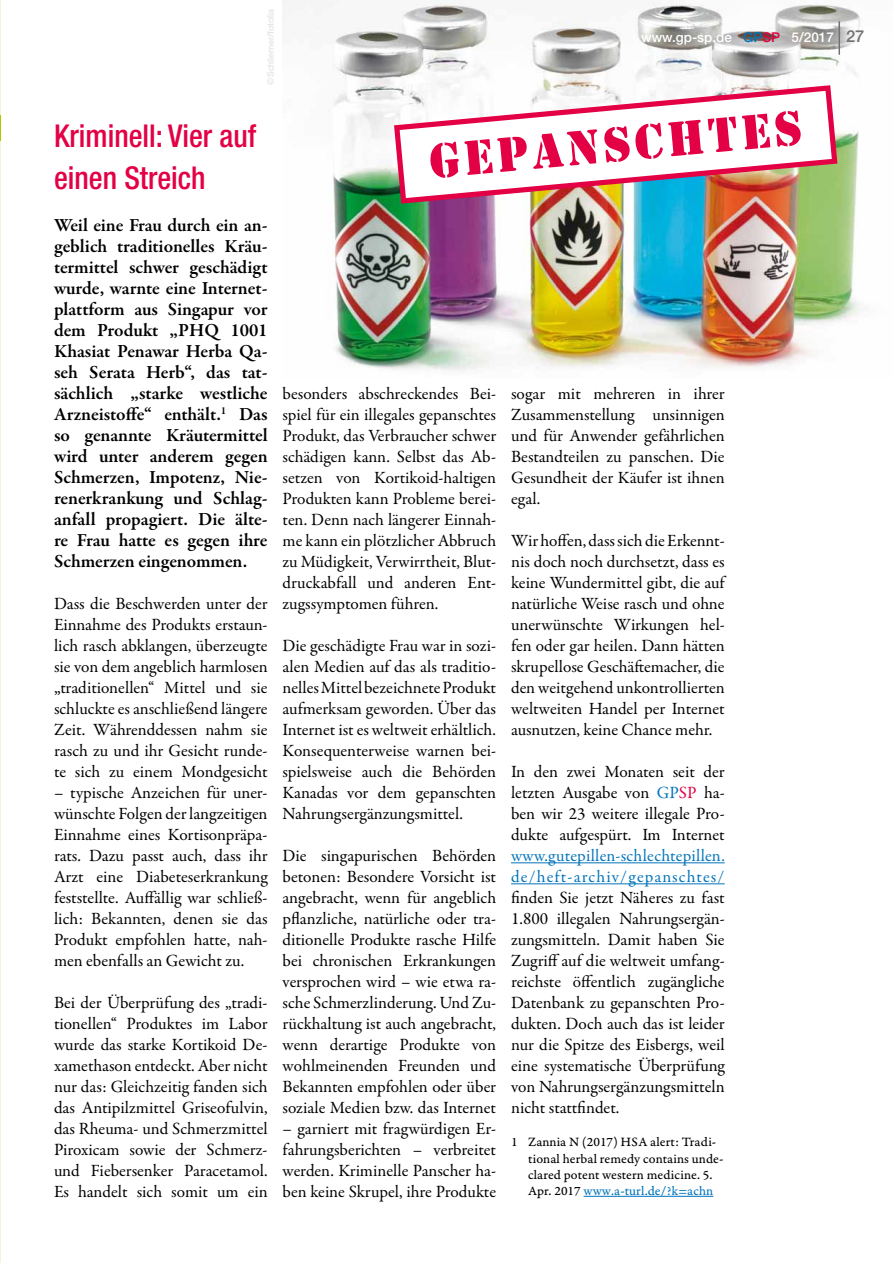
<style>
.page{position:relative;width:893px;height:1263px;background:#fff}
.page>*{position:absolute;margin:0;border:0;box-sizing:border-box;transform-origin:0 0}
.t1{font:50.7px "Stencil";color:#e30045}
.t2{font:500 condensed 31.5px/42px "Helvetica Neue LT Std";color:#e30045;scale:.95 1}
.t3{font:600 18.75px/21px "Garamond Premr Pro";letter-spacing:-.005em;color:#000;text-align:justify}
.t4{font:17.25px/21px "Garamond Premr Pro";color:#000;text-align:justify}
.t5{font:17.25px/21px "Garamond Premr Pro";letter-spacing:.02em;color:#0074bb}
.t6{font:13.5px/16.2px "Garamond Premr Pro Capt";letter-spacing:.005em;color:#000}
.t7{font:500 13.5px "Helvetica Neue LT";color:#fff}
.t8{font:500 9px "Helvetica Neue LT";letter-spacing:-.02em;color:#e3e4e4}
.s1{color:#0074bb}
.s2{color:#e30045}
.s3{font-size:16.5px;color:#707172}
</style>
<div class="page">
<img style="left:283px;top:0;width:577px;height:371px">
<hr style="left:0;top:0;width:1px;height:1263px;background:#f1f5da">
<svg style="left:0;top:115px;width:1px;height:25px"></svg>
<svg style="left:391px;top:82px;width:449px;height:124px"></svg>
<hr style="left:838px;top:21px;width:2px;height:34px;background:#707172">
<hr style="left:511px;top:862px;width:214px;height:1px;background:#0074bb">
<hr style="left:511px;top:883px;width:214px;height:1px;background:#0074bb">
<hr style="left:584px;top:1196px;width:129px;height:1px;background:#0074bb">
<p class="t8" style="left:265px;top:85px;width:77px;rotate:-90deg">©Schlierner/fotolia</p>
<p class="t7" style="left:641px;top:29px;width:225px">www.gp-sp.de <span class="s1">GP</span><span class="s2">SP</span> 5/2017 <span class="s3">27</span></p>
<h2 class="t2" style="left:54px;top:114px;width:214px">Kriminell: Vier auf einen Streich</h2>
<p class="t3" style="left:54px;top:215px;width:215px">Weil eine Frau durch ein an&shy;geblich traditionelles Kräu&shy;termittel schwer geschädigt wurde, warnte eine Internet&shy;plattform aus Singapur vor dem Produkt „PHQ 1001<br>Khasiat Penawar Herba Qa&shy;seh Serata Herb“, das tat&shy;sächlich „starke westliche Arzneistoffe“ enthält.<sup>1</sup> Das so genannte Kräutermittel wird unter anderem gegen Schmerzen, Impotenz, Nie&shy;renerkrankung und Schlag&shy;anfall propagiert. Die älte&shy;re Frau hatte es gegen ihre Schmerzen eingenommen.</p>
<p class="t4" style="left:54px;top:593px;width:215px">Dass die Beschwerden unter der Einnahme des Produkts erstaun&shy;lich rasch abklangen, überzeugte sie von dem angeblich harmlosen „traditionellen“ Mittel und sie schluckte es anschließend längere Zeit. Währenddessen nahm sie rasch zu und ihr Gesicht runde&shy;te sich zu einem Mondgesicht</p>
<p class="t4" style="left:54px;top:782px;width:215px">– typische Anzeichen für uner&shy;wünschte Folgen der langzeitigen Einnahme eines Kortisonpräpa&shy;rats. Dazu passt auch, dass ihr Arzt eine Diabeteserkrankung feststellte. Auffällig war schließ&shy;lich: Bekannten, denen sie das Produkt empfohlen hatte, nah&shy;men ebenfalls an Gewicht zu.</p>
<p class="t4" style="left:54px;top:992px;width:215px">Bei der Überprüfung des „tradi&shy;tionellen“ Produktes im Labor wurde das starke Kortikoid De&shy;xamethason entdeckt. Aber nicht nur das: Gleichzeitig fanden sich das Antipilzmittel Griseofulvin, das Rheuma- und Schmerzmittel Piroxicam sowie der Schmerz&shy;und Fiebersenker Paracetamol.<br>Es handelt sich somit um ein</p>
<h1 class="t1" style="left:427px;top:132px;width:375px;rotate:-5deg">Gepanschtes</h1>
<p class="t4" style="left:283px;top:383px;width:215px">besonders abschreckendes Bei&shy;spiel für ein illegales gepanschtes Produkt, das Verbraucher schwer schädigen kann. Selbst das Ab&shy;setzen von Kortikoid-haltigen Produkten kann Probleme berei&shy;ten. Denn nach längerer Einnah&shy;me kann ein plötzlicher Abbruch zu Müdigkeit, Verwirrtheit, Blut&shy;druckabfall und anderen Ent&shy;zugssymptomen führen.</p>
<p class="t4" style="left:283px;top:635px;width:215px">Die geschädigte Frau war in sozi&shy;alen Medien auf das als traditio&shy;nelles Mittel bezeichnete Produkt aufmerksam geworden. Über das Internet ist es weltweit erhältlich.<br>Konsequenterweise warnen bei&shy;spielsweise auch die Behörden Kanadas vor dem gepanschten Nahrungsergänzungsmittel.</p>
<p class="t4" style="left:283px;top:845px;width:215px">Die singapurischen Behörden betonen: Besondere Vorsicht ist angebracht, wenn für angeblich pflanzliche, natürliche oder tra&shy;ditionelle Produkte rasche Hilfe bei chronischen Erkrankungen versprochen wird – wie etwa ra&shy;sche Schmerzlinderung. Und Zu&shy;rückhaltung ist auch angebracht, wenn derartige Produkte von wohlmeinenden Freunden und Bekannten empfohlen oder über soziale Medien bzw. das Internet</p>
<p class="t4" style="left:283px;top:1118px;width:215px">– garniert mit fragwürdigen Er&shy;fahrungsberichten – verbreitet werden. Kriminelle Panscher ha&shy;ben keine Skrupel, ihre Produkte</p>
<p class="t4" style="left:511px;top:383px;width:215px">sogar mit mehreren in ihrer Zusammenstellung unsinnigen und für Anwender gefährlichen Bestandteilen zu panschen. Die Gesundheit der Käufer ist ihnen egal.</p>
<p class="t4" style="left:511px;top:530px;width:215px">Wir hoffen, dass sich die Erkennt&shy;nis doch noch durchsetzt, dass es keine Wundermittel gibt, die auf natürliche Weise rasch und ohne unerwünschte Wirkungen hel&shy;fen oder gar heilen. Dann hätten skrupellose Geschäftemacher, die den weitgehend unkontrollierten weltweiten Handel per Internet ausnutzen, keine Chance mehr.</p>
<p class="t4" style="left:511px;top:761px;width:215px">In den zwei Monaten seit der letzten Ausgabe von <span class="s1">GP</span><span class="s2">SP</span> ha&shy;ben wir 23 weitere illegale Pro&shy;dukte aufgespürt. Im Internet</p>
<p class="t5" style="left:511px;top:845px;width:215px">www.gutepillen-schlechtepillen. de/heft-archiv/gepanschtes/</p>
<p class="t4" style="left:511px;top:887px;width:215px">finden Sie jetzt Näheres zu fast 1.800 illegalen Nahrungsergän&shy;zungsmitteln. Damit haben Sie Zugriff auf die weltweit umfang&shy;reichste öffentlich zugängliche Datenbank zu gepanschten Pro&shy;dukten. Doch auch das ist leider nur die Spitze des Eisbergs, weil eine systematische Überprüfung von Nahrungsergänzungsmitteln nicht stattfindet.</p>
<p class="t6" style="left:528px;top:1134px;width:197px;text-indent:-17px">1 Zannia N (2017) HSA alert: Tradi&shy;tional herbal remedy contains unde&shy;clared potent western medicine. 5.<br>Apr. 2017 <span class="s1">www.a-turl.de/?k=achn</span></p>
</div>
